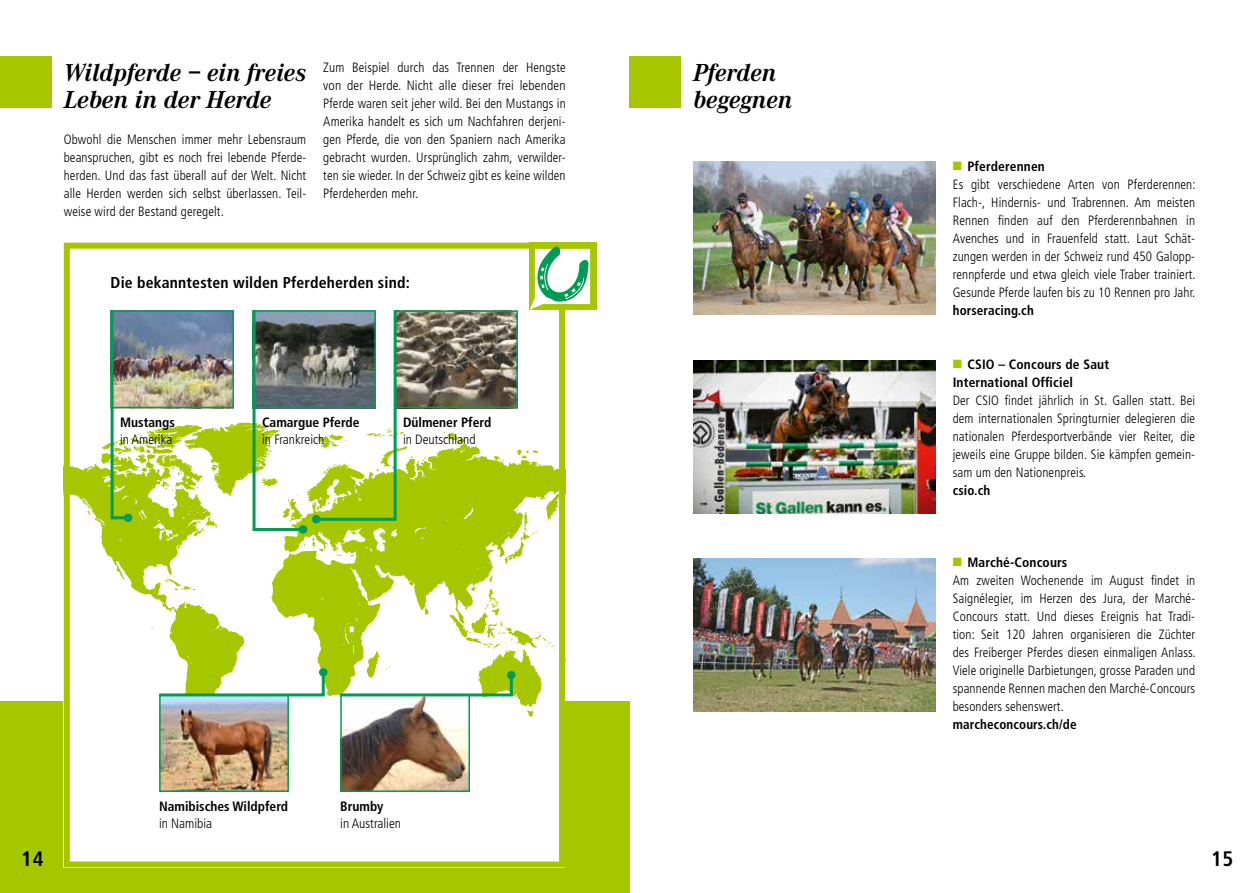
<style>
.page{position:relative;width:1259px;height:893px;background:#fff}
.page>*{position:absolute;margin:0;border:0;box-sizing:border-box;transform-origin:0 0}
.t1{font:italic 700 25.5px/27px "Corporate A";color:#000}
.t2{font:700 condensed 21px "Frutiger";color:#000}
.t3{font:700 condensed 15.75px "Frutiger";letter-spacing:.01em;color:#000}
.t4{font:300 condensed 13.5px/18px "Frutiger";letter-spacing:.01em;color:#000;text-align:justify}
.t5{font:700 condensed 13.5px/18px "Frutiger";color:#000}
.s1{color:#a6c700}
.s2{font-weight:700}
</style>
<div class="page">
<div style="left:0;top:702px;width:629px;height:191px;background:#a6c700"></div>
<div style="left:64px;top:413px;width:501px;height:454px;background:#fff"></div>
<svg style="left:71px;top:422px;width:487px;height:295px"></svg>
<div style="left:64px;top:243px;width:501px;height:624px;border:6px solid #a6c700"></div>
<div style="left:529px;top:243px;width:67px;height:67px;background:#a6c700"></div>
<svg style="left:529px;top:246px;width:61px;height:64px"></svg>
<div style="left:0;top:57px;width:51px;height:51px;background:#a6c700"></div>
<div style="left:629px;top:57px;width:51px;height:51px;background:#a6c700"></div>
<img style="left:343px;top:698px;width:124px;height:91px">
<div style="left:340px;top:694px;width:130px;height:98px;border:2px solid #009c56"></div>
<img style="left:398px;top:313px;width:117px;height:92px">
<div style="left:394px;top:310px;width:124px;height:98px;border:2px solid #009c56"></div>
<img style="left:307px;top:313px;width:6px;height:92px">
<img style="left:133px;top:313px;width:98px;height:92px">
<div style="left:111px;top:310px;width:123px;height:98px;border:2px solid #009c56"></div>
<img style="left:162px;top:698px;width:124px;height:91px">
<div style="left:159px;top:694px;width:130px;height:98px;border:2px solid #009c56"></div>
<svg style="left:156px;top:668px;width:170px;height:30px"></svg>
<svg style="left:251px;top:310px;width:56px;height:222px"></svg>
<img style="left:109px;top:310px;width:24px;height:211px">
<svg style="left:313px;top:310px;width:85px;height:212px"></svg>
<svg style="left:337px;top:671px;width:177px;height:27px"></svg>
<img style="left:693px;top:162px;width:242px;height:153px">
<img style="left:693px;top:360px;width:242px;height:153px">
<img style="left:693px;top:558px;width:242px;height:153px">
<div style="left:124px;top:513px;width:8px;height:9px;background:#009c56;border-radius:50%"></div>
<div style="left:299px;top:525px;width:8px;height:9px;background:#009c56;border-radius:50%"></div>
<div style="left:312px;top:515px;width:8px;height:8px;background:#009c56;border-radius:50%"></div>
<div style="left:319px;top:668px;width:8px;height:8px;background:#009c56;border-radius:50%"></div>
<div style="left:507px;top:671px;width:8px;height:8px;background:#009c56;border-radius:50%"></div>
<h1 class="t1" style="left:64px;top:59px;width:244px">Wildpferde – ein freies<br>Leben in der Herde</h1>
<p class="t4" style="left:64px;top:131px;width:244px">Obwohl die Menschen immer mehr Lebensraum beanspruchen, gibt es noch frei lebende Pferde&shy;herden. Und das fast überall auf der Welt. Nicht alle Herden werden sich selbst überlassen. Teil&shy;weise wird der Bestand geregelt.</p>
<p class="t4" style="left:323px;top:59px;width:244px">Zum Beispiel durch das Trennen der Hengste von der Herde. Nicht alle dieser frei lebenden Pferde waren seit jeher wild. Bei den Mustangs in Amerika handelt es sich um Nachfahren derjeni&shy;gen Pferde, die von den Spaniern nach Amerika gebracht wurden. Ursprünglich zahm, verwilder&shy;ten sie wieder. In der Schweiz gibt es keine wilden Pferdeherden mehr.</p>
<h1 class="t1" style="left:693px;top:59px;width:100px">Pferden begegnen</h1>
<p class="t3" style="left:111px;top:273px;width:301px">Die bekanntesten wilden Pferdeherden sind:</p>
<p class="t5" style="left:120px;top:414px;width:56px">Mustangs</p>
<p class="t4" style="left:120px;top:430px;width:54px">in Amerika</p>
<p class="t5" style="left:262px;top:414px;width:99px">Camargue Pferde</p>
<p class="t4" style="left:262px;top:430px;width:64px">in Frankreich</p>
<p class="t5" style="left:403px;top:414px;width:90px">Dülmener Pferd</p>
<p class="t4" style="left:403px;top:430px;width:74px">in Deutschland</p>
<p class="t5" style="left:159px;top:797px;width:131px">Namibisches Wildpferd</p>
<p class="t4" style="left:159px;top:814px;width:55px">in Namibia</p>
<p class="t5" style="left:340px;top:797px;width:45px">Brumby</p>
<p class="t4" style="left:340px;top:814px;width:62px">in Australien</p>
<p class="t4" style="left:952px;top:158px;width:244px;text-align:left"><span class="s1">■</span> <span class="s2">Pferderennen<br></span>Es gibt verschiedene Arten von Pferderennen:<br>Flach-, Hindernis- und Trabrennen. Am meisten Rennen finden auf den Pferderennbahnen in Avenches und in Frauenfeld statt. Laut Schät&shy;zungen werden in der Schweiz rund 450 Galopp&shy;rennpferde und etwa gleich viele Traber trainiert.<br>Gesunde Pferde laufen bis zu 10 Rennen pro Jahr.</p>
<p class="t5" style="left:952px;top:301px;width:83px">horseracing.ch</p>
<p class="t5" style="left:952px;top:355px;width:158px"><span class="s1">■</span> CSIO – Concours de Saut<br>International Officiel</p>
<p class="t4" style="left:952px;top:392px;width:244px">Der CSIO findet jährlich in St. Gallen statt. Bei dem internationalen Springturnier delegieren die nationalen Pferdesportverbände vier Reiter, die jeweils eine Gruppe bilden. Sie kämpfen gemein&shy;sam um den Nationenpreis.</p>
<p class="t5" style="left:952px;top:481px;width:39px">csio.ch</p>
<p class="t4" style="left:952px;top:554px;width:244px;text-align:left"><span class="s1">■</span> <span class="s2">Marché-Concours<br></span>Am zweiten Wochenende im August findet in Saignélegier, im Herzen des Jura, der Marché-Concours statt. Und dieses Ereignis hat Tradi&shy;tion: Seit 120 Jahren organisieren die Züchter des Freiberger Pferdes diesen einmaligen Anlass.<br>Viele originelle Darbietungen, grosse Paraden und spannende Rennen machen den Marché-Concours besonders sehenswert.</p>
<p class="t5" style="left:952px;top:715px;width:125px">marcheconcours.ch/de</p>
<h2 class="t2" style="left:21px;top:846px;width:24px">14</h2>
<h2 class="t2" style="left:1211px;top:846px;width:24px">15</h2>
</div>
